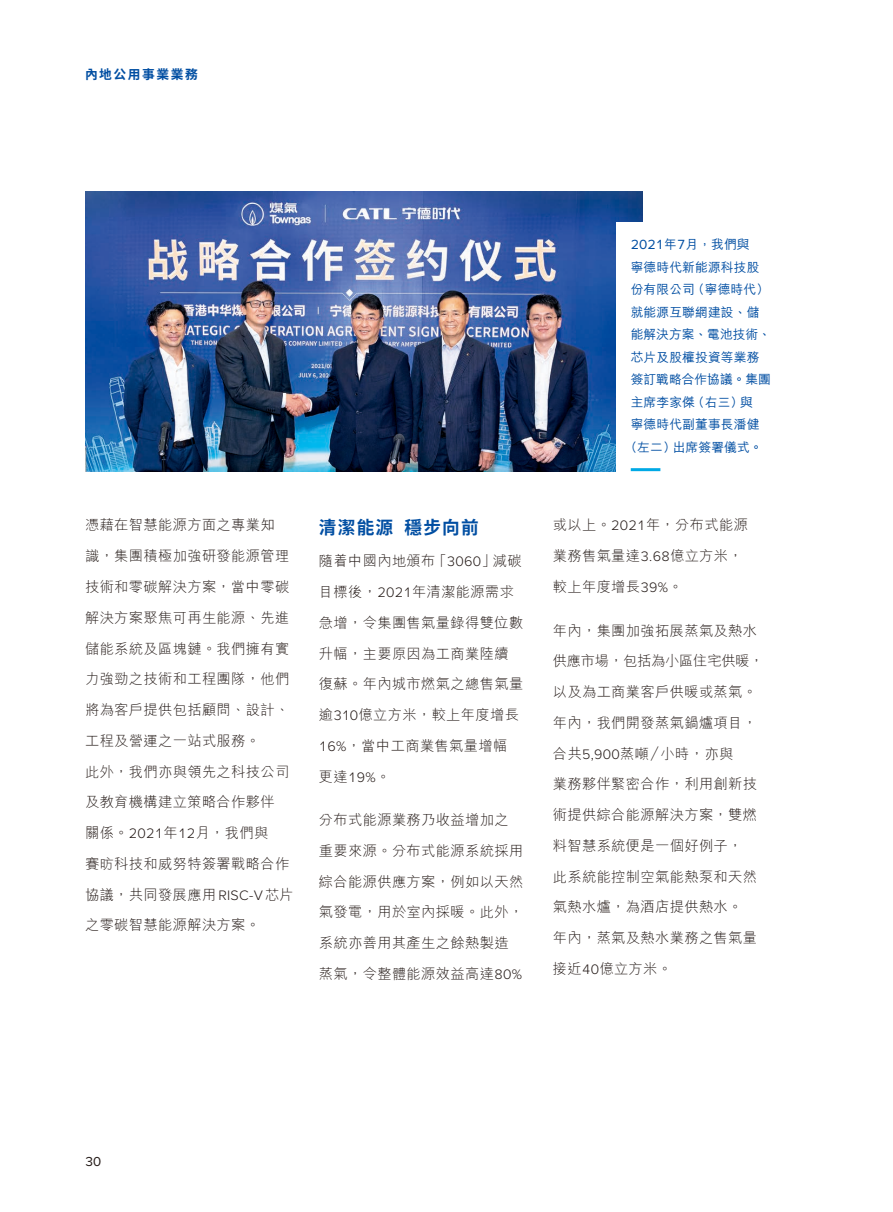
<style>
.page{position:relative;width:893px;height:1212px;background:#fff}
.page>*{position:absolute;margin:0;border:0;box-sizing:border-box;transform-origin:0 0}
.t1{font:700 18px "Noto Sans HK";letter-spacing:.07em;color:#004ea2}
.t2{font:300 14.25px/30.8px "M Hei HK";letter-spacing:.025em;color:#231916}
.t3{font:13.5px "Proxima Nova";color:#231916}
.t4{font:500 12.75px "M Hei HK";letter-spacing:.01em;color:#004ea2}
.t5{font:700 12.75px "Noto Sans HK";letter-spacing:.12em;color:#004ea2}
.s1{font-family:"Proxima Nova"}
.s2{font-family:"Proxima Nova";font-weight:400;font-size:13.8px}
</style>
<div class="page">
<img style="left:85px;top:191px;width:558px;height:280px">
<div style="left:616px;top:223px;width:167px;height:263px;background:#fff"></div>
<hr style="left:631px;top:468px;width:29px;height:3px;background:#00a9e5">
<p class="t5" style="left:85px;top:67px;width:114px">內地公用事業業務</p>
<p class="t2" style="left:85px;top:510px;width:210px">憑藉在智慧能源方面之專業知<br>識，集團積極加強研發能源管理技術和零碳解決方案，當中零碳解決方案聚焦可再生能源、先進儲能系統及區塊鏈。我們擁有實力強勁之技術和工程團隊，他們將為客戶提供包括顧問、設計、工程及營運之一站式服務。<br>此外，我們亦與領先之科技公司及教育機構建立策略合作夥伴<br>關係。<span class="s1">2021</span>年<span class="s1">12</span>月，我們與<br>賽昉科技和威努特簽署戰略合作協議，共同發展應用<span class="s1">RISC-V</span>芯片之零碳智慧能源解決方案。</p>
<p class="t1" style="left:319px;top:517px;width:161px">清潔能源 穩步向前</p>
<p class="t2" style="left:319px;top:546px;width:206px">隨着中國內地頒布「<span class="s1">3060</span>」減碳目標後，<span class="s1">2021</span>年清潔能源需求急增，令集團售氣量錄得雙位數升幅，主要原因為工商業陸續復蘇。年內城市燃氣之總售氣量逾<span class="s1">310</span>億立方米，較上年度增長<br><span class="s1">16%</span>，當中工商業售氣量增幅更達<span class="s1">19%</span>。</p>
<p class="t2" style="left:319px;top:804px;width:206px">分布式能源業務乃收益增加之重要來源。分布式能源系統採用綜合能源供應方案，例如以天然氣發電，用於室內採暖。此外，系統亦善用其產生之餘熱製造蒸氣，令整體能源效益高達<span class="s1">80%</span></p>
<p class="t4" style="left:631px;top:235px;width:120px"><span class="s2">2021</span>年<span class="s2">7</span>月，我們與</p>
<p class="t4" style="left:631px;top:258px;width:130px">寧德時代新能源科技股</p>
<p class="t4" style="left:631px;top:280px;width:140px">份有限公司（寧德時代）</p>
<p class="t4" style="left:631px;top:303px;width:130px">就能源互聯網建設、儲</p>
<p class="t4" style="left:631px;top:325px;width:142px">能解決方案、電池技術、</p>
<p class="t4" style="left:631px;top:348px;width:130px">芯片及股權投資等業務</p>
<p class="t4" style="left:631px;top:370px;width:142px">簽訂戰略合作協議。集團</p>
<p class="t4" style="left:631px;top:393px;width:124px">主席李家傑（右三）與</p>
<p class="t4" style="left:631px;top:415px;width:130px">寧德時代副董事長潘健</p>
<p class="t4" style="left:624px;top:438px;width:140px">（左二）出席簽署儀式。</p>
<p class="t2" style="left:553px;top:510px;width:197px">或以上。<span class="s1">2021</span>年，分布式能源業務售氣量達<span class="s1">3.68</span>億立方米，較上年度增長<span class="s1">39%</span>。</p>
<p class="t2" style="left:553px;top:615px;width:212px">年內，集團加強拓展蒸氣及熱水供應市場，包括為小區住宅供暖，以及為工商業客戶供暖或蒸氣。年內，我們開發蒸氣鍋爐項目，合共<span class="s1">5,900</span>蒸噸／小時，亦與<br>業務夥伴緊密合作，利用創新技術提供綜合能源解決方案，雙燃料智慧系統便是一個好例子，<br>此系統能控制空氣能熱泵和天然氣熱水爐，為酒店提供熱水。<br>年內，蒸氣及熱水業務之售氣量接近<span class="s1">40</span>億立方米。</p>
<p class="t3" style="left:85px;top:1151px;width:18px">30</p>
</div>
